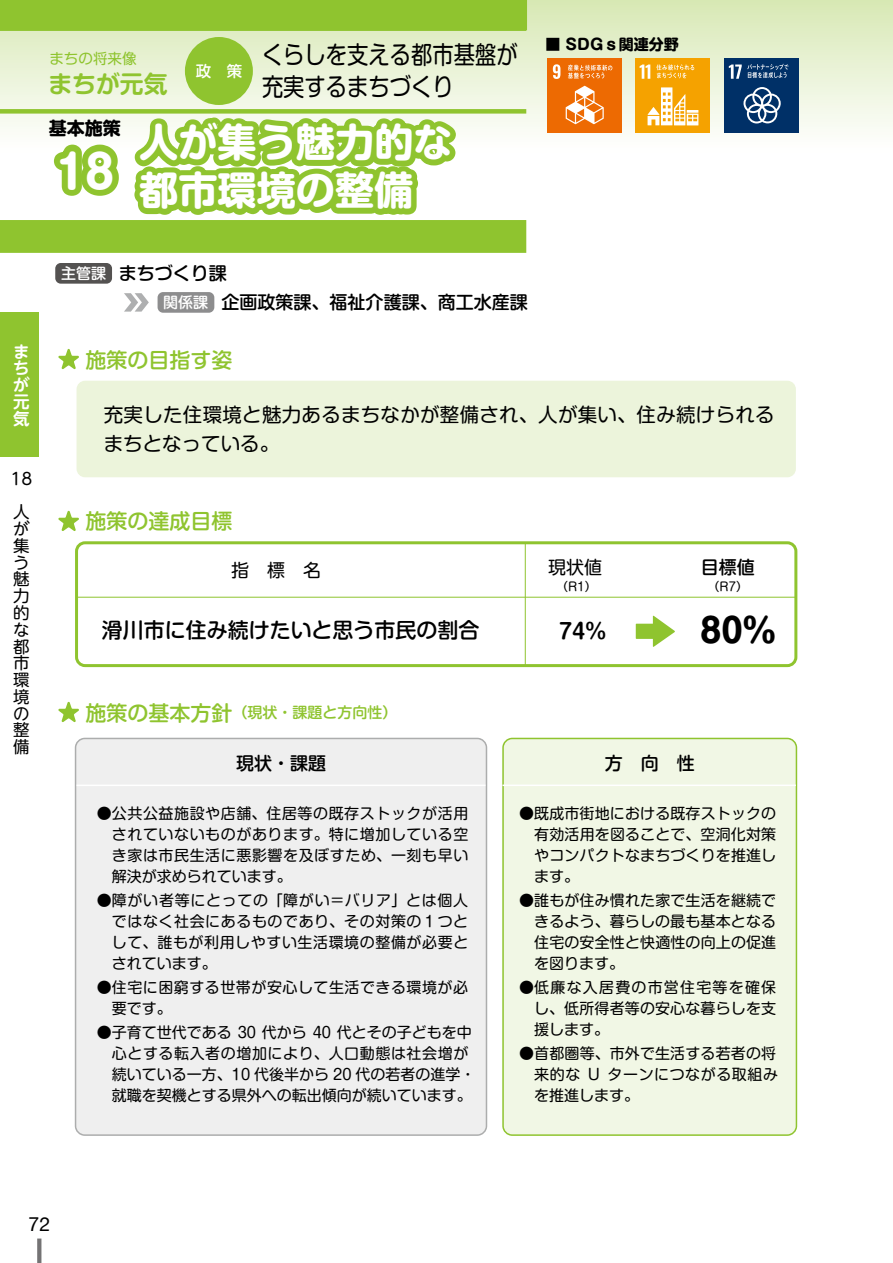
<style>
.page{position:relative;width:893px;height:1263px;background:#fff}
.page>*{position:absolute;margin:0;border:0;box-sizing:border-box;transform-origin:0 0}
.t1{font:700 45px "Shin M Go Pro";color:#fff}
.t2{font:700 39.15px/48px "Shin M Go Pro";color:#fff}
.t3{font:700 33px "Shin M Go Pro";color:#000}
.t4{font:24.6px/32px "Shin M Go Pro";color:#000;scale:.86 1}
.t5{font:700 23.85px "Shin M Go Pro De";color:#8fc42f}
.t6{font:500 21px "Shin M Go Pro";color:#000}
.t7{font:500 21px "Shin M Go Pro";color:#8fc42f}
.t8{font:700 21px "Shin M Go Pro De";color:#000}
.t9{font:19.5px/28.5px "Shin M Go Pro";letter-spacing:.015em;color:#000}
.t10{font:19.5px "Helvetica Neue";color:#000}
.t11{font:500 18px/29.1px "Shin M Go Pro";color:#000}
.t12{font:18px "Shin M Go Pro";color:#000}
.t13{font:700 18px "Shin M Go Pro";color:#000}
.t14{font:16.5px/16.8px "UD Shin M Go Pro";color:#000}
.t15{font:700 16.5px/16.8px "UD Shin M Go Pro De";color:#fff;text-align:justify}
.t16{font:500 15.45px "Shin M Go Pro";color:#fff}
.t17{font:15px/21px "Shin M Go Pro";letter-spacing:.01em;color:#000;text-align:justify}
.t18{font:15px/21px "Shin M Go Pro";letter-spacing:.035em;color:#000}
.t19{font:500 15px "Shin M Go Pro";color:#8fc42f}
.t20{font:700 15px "Shin M Go Pro";color:#000}
.t21{font:14.55px "Shin M Go Pro";color:#8fc42f}
.t22{font:12px "Shin M Go Pro";color:#000}
.s1{font-size:15px;color:#fff}
.s2{font-size:21px}
</style>
<div class="page">
<div style="left:0;top:0;width:893px;height:154px;background:linear-gradient(to bottom,#d8e8b5,#fff)"></div>
<div style="left:55px;top:263px;width:57px;height:21px;background:#545251;border-radius:6px"></div>
<svg style="left:124px;top:293px;width:25px;height:19px"></svg>
<div style="left:158px;top:292px;width:56px;height:21px;background:#8d8d8e;border-radius:6px"></div>
<div style="left:77px;top:381px;width:719px;height:96px;background:#ecf4db;border-radius:9px"></div>
<svg style="left:58px;top:349px;width:21px;height:21px"></svg>
<svg style="left:58px;top:510px;width:21px;height:21px"></svg>
<div style="left:75px;top:541px;width:722px;height:126px;border:3px solid #8fc42f;border-radius:9px"></div>
<hr style="left:77px;top:597px;width:719px;height:1px;background:#8fc42f">
<hr style="left:525px;top:543px;width:1px;height:123px;background:#8fc42f">
<svg style="left:58px;top:702px;width:21px;height:20px"></svg>
<div style="left:75px;top:738px;width:412px;height:398px;background:#efefef"></div>
<div style="left:502px;top:738px;width:295px;height:398px;background:#f1f7e5"></div>
<hr style="left:77px;top:784px;width:408px;height:2px;background:#fff">
<hr style="left:502px;top:784px;width:294px;height:2px;background:#fff">
<div style="left:547px;top:58px;width:75px;height:75px;background:#ed6a02"></div>
<svg style="left:553px;top:64px;width:7px;height:15px"></svg>
<svg style="left:566px;top:86px;width:38px;height:38px"></svg>
<svg style="left:568px;top:65px;width:44px;height:13px"></svg>
<div style="left:635px;top:58px;width:75px;height:75px;background:#f5a200"></div>
<svg style="left:640px;top:65px;width:10px;height:14px"></svg>
<svg style="left:648px;top:87px;width:50px;height:38px"></svg>
<svg style="left:656px;top:64px;width:38px;height:14px"></svg>
<div style="left:724px;top:58px;width:75px;height:75px;background:#003067"></div>
<svg style="left:743px;top:87px;width:38px;height:36px"></svg>
<svg style="left:729px;top:64px;width:59px;height:15px"></svg>
<div style="left:0;top:0;width:528px;height:31px;background:#8fc42f"></div>
<hr style="left:0;top:28px;width:526px;height:3px;background:#8fc42f">
<svg style="left:0;top:73px;width:526px;height:180px"></svg>
<div style="left:185px;top:37px;width:68px;height:68px;background:#8fc42f;border-radius:50%"></div>
<svg style="left:653px;top:616px;width:22px;height:31px"></svg>
<div style="left:636px;top:624px;width:18px;height:15px;background:#8fc42f"></div>
<svg style="left:37px;top:1238px;width:4px;height:25px"></svg>
<div style="left:0;top:313px;width:38px;height:144px;background:#8fc42f"></div>
<p class="t21" style="left:49px;top:47px;width:89px">まちの将来像</p>
<h3 class="t4" style="left:262px;top:36px;width:299px">くらしを支える都市基盤が充実するまちづくり</h3>
<p class="t16" style="left:196px;top:58px;width:48px">政　策</p>
<h3 class="t5" style="left:48px;top:65px;width:121px">まちが元気</h3>
<p class="t13" style="left:49px;top:114px;width:73px">基本施策</p>
<h2 class="t2" style="left:139px;top:114px;width:315px">人が集う魅力的な都市環境の整備</h2>
<h1 class="t1" style="left:56px;top:135px;width:60px">18</h1>
<p class="t20" style="left:546px;top:32px;width:135px">■ SDGｓ関連分野</p>
<p class="t15" style="left:13px;top:342px;width:18px">まちが元気</p>
<p class="t14" style="left:10px;top:461px;width:24px;line-height:33.6px">18人</p>
<p class="t14" style="left:13px;top:520px;width:18px">が集う魅力的な都市環境の整備</p>
<p class="t11" style="left:163px;top:256px;width:366px;text-indent:-102px"><span class="s1">主管課</span> まちづくり課<br><span class="s1">関係課</span> 企画政策課、福祉介護課、商工水産課</p>
<h3 class="t7" style="left:85px;top:343px;width:149px">施策の目指す姿</h3>
<h3 class="t9" style="left:104px;top:398px;width:672px">充実した住環境と魅力あるまちなかが整備され、人が集い、住み続けられるまちとなっている。</h3>
<h3 class="t7" style="left:85px;top:504px;width:148px">施策の達成目標</h3>
<p class="t12" style="left:231px;top:556px;width:91px">指　標　名</p>
<h3 class="t6" style="left:102px;top:613px;width:379px">滑川市に住み続けたいと思う市民の割合</h3>
<p class="t12" style="left:548px;top:552px;width:55px">現状値</p>
<p class="t22" style="left:556px;top:577px;width:42px">（R1）</p>
<p class="t11" style="left:701px;top:550px;width:55px">目標値</p>
<p class="t22" style="left:708px;top:577px;width:42px">（R7）</p>
<h3 class="t8" style="left:559px;top:613px;width:49px">74%</h3>
<h3 class="t3" style="left:700px;top:603px;width:77px">80%</h3>
<p class="t19" style="left:85px;top:700px;width:314px"><span class="s2">施策の基本方針</span>（現状・課題と方向性）</p>
<p class="t11" style="left:236px;top:746px;width:91px">現状・課題</p>
<p class="t11" style="left:605px;top:746px;width:91px">方　向　性</p>
<p class="t17" style="left:112px;top:801px;width:358px;text-indent:-15px">●公共公益施設や店舗、住居等の既存ストックが活用されていないものがあります。特に増加している空き家は市民生活に悪影響を及ぼすため、一刻も早い解決が求められています。</p>
<p class="t17" style="left:112px;top:888px;width:358px;text-indent:-15px">●障がい者等にとっての「障がい＝バリア」とは個人ではなく社会にあるものであり、その対策の１つとして、誰もが利用しやすい生活環境の整備が必要とされています。</p>
<p class="t18" style="left:112px;top:975px;width:358px;text-indent:-15px">●住宅に困窮する世帯が安心して生活できる環境が必要です。</p>
<p class="t17" style="left:112px;top:1020px;width:365px;text-align:left;text-indent:-15px">●子育て世代である 30 代から 40 代とその子どもを中心とする転入者の増加により、人口動態は社会増が続いている一方、10 代後半から 20 代の若者の進学・就職を契機とする県外への転出傾向が続いています。</p>
<p class="t17" style="left:534px;top:801px;width:244px;text-indent:-15px">●既成市街地における既存ストックの有効活用を図ることで、空洞化対策やコンパクトなまちづくりを推進します。</p>
<p class="t17" style="left:534px;top:888px;width:244px;text-indent:-15px">●誰もが住み慣れた家で生活を継続できるよう、暮らしの最も基本となる住宅の安全性と快適性の向上の促進を図ります。</p>
<p class="t17" style="left:534px;top:975px;width:244px;text-indent:-15px">●低廉な入居費の市営住宅等を確保し、低所得者等の安心な暮らしを支援します。</p>
<p class="t17" style="left:534px;top:1041px;width:245px;text-align:left;text-indent:-15px">●首都圏等、市外で生活する若者の将来的な U ターンにつながる取組みを推進します。</p>
<h3 class="t10" style="left:28px;top:1209px;width:23px">72</h3>
</div>
